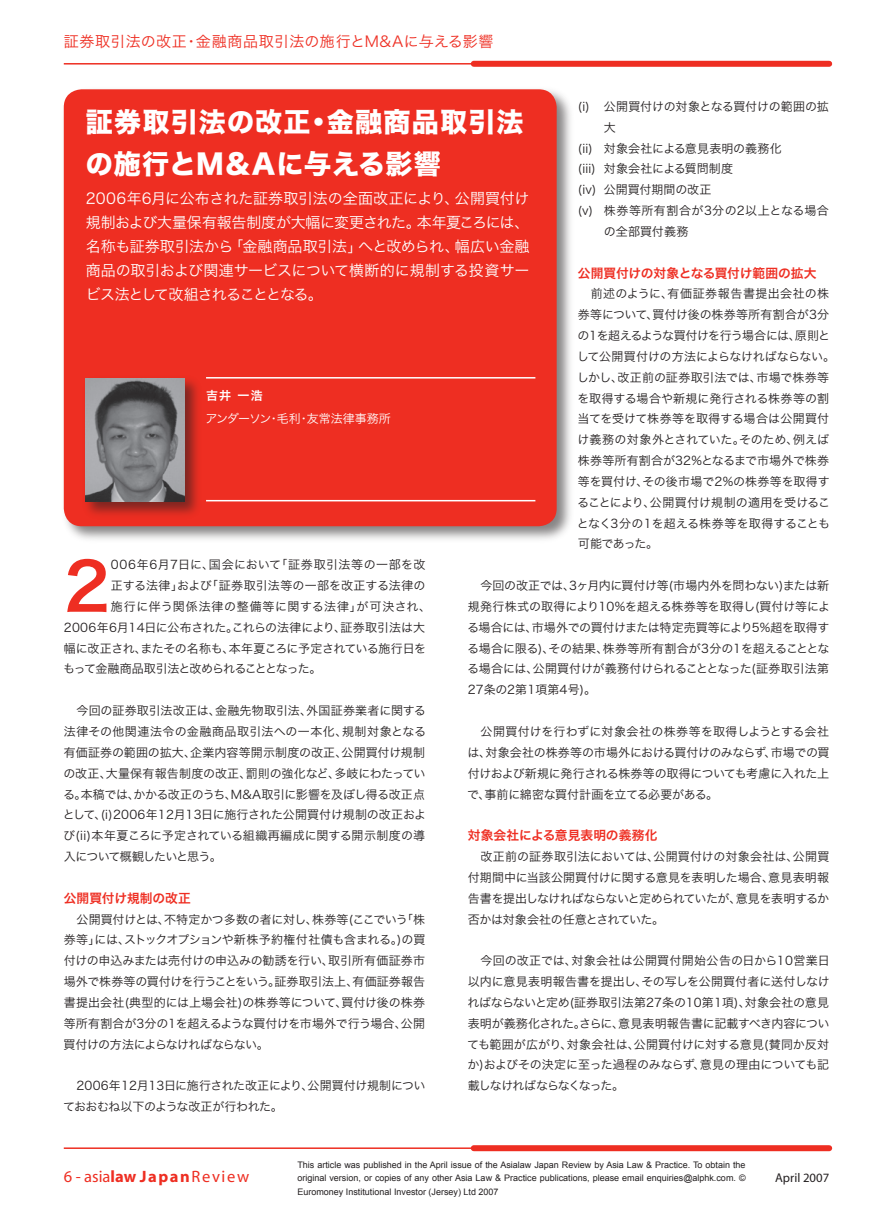
<style>
.page{position:relative;width:893px;height:1212px;background:#fff}
.page>*{position:absolute;margin:0;border:0;box-sizing:border-box;transform-origin:0 0}
.t1{font:65.1px "Hira Kaku Pro W6";color:#ee2e22}
.t2{font:27px/42px "Hira Kaku Std W8";letter-spacing:.045em;color:#fff}
.t3{font:16.5px "Myriad";letter-spacing:.1em;color:#ee2e22}
.t4{font:15px/24px "Hira Kaku Pro W3";letter-spacing:-.04em;color:#fff;text-align:justify}
.t5{font:15px "Hira Kaku Pro W3";letter-spacing:.02em;color:#ee2e22}
.t6{font:12.75px "Hira Kaku Pro W6";letter-spacing:-.005em;color:#ee2e22}
.t7{font:12.75px "Myriad";color:#231f20}
.t8{font:12px/20.9px "Hira Kaku Pro W3";letter-spacing:-.01em;color:#231f20;text-align:justify}
.t9{font:12px "Hira Kaku Pro W3";letter-spacing:.035em;color:#231f20}
.t10{font:12px "Hira Kaku Pro W3";letter-spacing:.05em;color:#231f20}
.t11{font:12px "Hira Kaku Pro W3";letter-spacing:-.08em;color:#231f20}
.t12{font:12px "Hira Kaku Pro W3";letter-spacing:.04em;color:#231f20}
.t13{font:12px "Hira Kaku Pro W3";color:#fff}
.t14{font:12px "Hira Kaku Pro W3";letter-spacing:.01em;color:#231f20}
.t15{font:12px "Hira Kaku Pro W6";color:#fff}
.t16{font:9px/13.5px "Arial";color:#231f20;text-align:justify}
.s1{font-weight:700}
</style>
<div class="page">
<hr style="left:64px;top:63px;width:460px;height:2px;background:#ee2e22">
<hr style="left:64px;top:1147px;width:460px;height:2px;background:#ee2e22">
<div style="left:474px;top:61px;width:355px;height:6px;background:#ee2e22"></div>
<div style="left:474px;top:1145px;width:355px;height:6px;background:#ee2e22"></div>
<div style="left:60px;top:86px;width:515px;height:459px;background:#231f20;opacity:.55"></div>
<div style="left:64px;top:89px;width:493px;height:437px;background:#ee2e22"></div>
<hr style="left:206px;top:377px;width:329px;height:1px;background:#fff">
<hr style="left:206px;top:500px;width:329px;height:1px;background:#fff">
<div style="left:82px;top:375px;width:120px;height:145px;background:#231f20;opacity:.55"></div>
<img style="left:85px;top:378px;width:100px;height:123px">
<p class="t5" style="left:64px;top:28px;width:431px">証券取引法の改正・金融商品取引法の施行とM&amp;Aに与える影響</p>
<p class="t8" style="left:578px;top:95px;width:253px">(i) 公開買付けの対象となる買付けの範囲の拡</p>
<p class="t8" style="left:604px;top:116px;width:13px">大</p>
<p class="t8" style="left:578px;top:137px;width:205px">(ii) 対象会社による意見表明の義務化</p>
<p class="t8" style="left:578px;top:158px;width:157px">(iii) 対象会社による質問制度</p>
<p class="t8" style="left:578px;top:178px;width:135px">(iv) 公開買付期間の改正</p>
<p class="t12" style="left:578px;top:200px;width:252px">(v) 株券等所有割合が3分の2以上となる場合</p>
<p class="t14" style="left:604px;top:221px;width:86px">の全部買付義務</p>
<p class="t6" style="left:578px;top:261px;width:240px">公開買付けの対象となる買付け範囲の拡大</p>
<p class="t8" style="left:577px;top:283px;width:260px;text-align:left;text-indent:14px">前述のように、有価証券報告書提出会社の株券等について、買付け後の株券等所有割合が3分の1を超えるような買付けを行う場合には、原則として公開買付けの方法によらなければならない。しかし、改正前の証券取引法では、市場で株券等を取得する場合や新規に発行される株券等の割当てを受けて株券等を取得する場合は公開買付け義務の対象外とされていた。そのため、例えば株券等所有割合が32%となるまで市場外で株券等を買付け、その後市場で2%の株券等を取得することにより、公開買付け規制の適用を受けることなく3分の1を超える株券等を取得することも可能であった。</p>
<p class="t8" style="left:467px;top:574px;width:365px;text-indent:13px">今回の改正では、3ヶ月内に買付け等(市場内外を問わない)または新規発行株式の取得により10%を超える株券等を取得し(買付け等による場合には、市場外での買付けまたは特定売買等により5%超を取得する場合に限る)、その結果、株券等所有割合が3分の1を超えることとなる場合には、公開買付けが義務付けられることとなった(証券取引法第27条の2第1項第4号)。</p>
<p class="t8" style="left:467px;top:720px;width:364px;text-indent:13px">公開買付けを行わずに対象会社の株券等を取得しようとする会社は、対象会社の株券等の市場外における買付けのみならず、市場での買付けおよび新規に発行される株券等の取得についても考慮に入れた上で、事前に綿密な買付計画を立てる必要がある。</p>
<p class="t6" style="left:468px;top:824px;width:191px">対象会社による意見表明の義務化</p>
<p class="t8" style="left:468px;top:845px;width:363px;text-indent:13px">改正前の証券取引法においては、公開買付けの対象会社は、公開買付期間中に当該公開買付けに関する意見を表明した場合、意見表明報告書を提出しなければならないと定められていたが、意見を表明するか否かは対象会社の任意とされていた。</p>
<p class="t8" style="left:467px;top:949px;width:364px;text-indent:13px">今回の改正では、対象会社は公開買付開始公告の日から10営業日以内に意見表明報告書を提出し、その写しを公開買付者に送付しなければならないと定め(証券取引法第27条の10第1項)、対象会社の意見表明が義務化された。さらに、意見表明報告書に記載すべき内容についても範囲が広がり、対象会社は、公開買付けに対する意見(賛同か反対か)およびその決定に至った過程のみならず、意見の理由についても記載しなければならなくなった。</p>
<h2 class="t2" style="left:86px;top:102px;width:439px">証券取引法の改正・金融商品取引法の施行とM&amp;Aに与える影響</h2>
<p class="t4" style="left:86px;top:186px;width:445px">2006年6月に公布された証券取引法の全面改正により、公開買付け規制および大量保有報告制度が大幅に変更された。本年夏ころには、名称も証券取引法から「金融商品取引法」へと改められ、幅広い金融商品の取引および関連サービスについて横断的に規制する投資サービス法として改組されることとなる。</p>
<p class="t15" style="left:206px;top:385px;width:58px">吉井 一浩</p>
<p class="t13" style="left:205px;top:408px;width:187px">アンダーソン・毛利・友常法律事務所</p>
<h1 class="t1" style="left:64px;top:527px;width:48px">2</h1>
<p class="t9" style="left:111px;top:554px;width:316px">006年6月7日に、国会において「証券取引法等の一部を改</p>
<p class="t8" style="left:111px;top:574px;width:316px">正する法律」および「証券取引法等の一部を改正する法律の</p>
<p class="t10" style="left:111px;top:596px;width:322px">施行に伴う関係法律の整備等に関する法律」が可決され、</p>
<p class="t8" style="left:64px;top:616px;width:363px">2006年6月14日に公布された。これらの法律により、証券取引法は大</p>
<p class="t8" style="left:64px;top:637px;width:364px">幅に改正され、またその名称も、本年夏ころに予定されている施行日を</p>
<p class="t11" style="left:63px;top:658px;width:260px">もって金融商品取引法と改められることとなった。</p>
<p class="t8" style="left:63px;top:699px;width:365px;text-indent:14px">今回の証券取引法改正は、金融先物取引法、外国証券業者に関する法律その他関連法令の金融商品取引法への一本化、規制対象となる有価証券の範囲の拡大、企業内容等開示制度の改正、公開買付け規制の改正、大量保有報告制度の改正、罰則の強化など、多岐にわたっている。本稿では、かかる改正のうち、M&amp;A取引に影響を及ぼし得る改正点として、(i)2006年12月13日に施行された公開買付け規制の改正および(ii)本年夏ころに予定されている組織再編成に関する開示制度の導入について概観したいと思う。</p>
<p class="t6" style="left:64px;top:886px;width:129px">公開買付け規制の改正</p>
<p class="t8" style="left:64px;top:908px;width:363px;text-indent:13px">公開買付けとは、不特定かつ多数の者に対し、株券等(ここでいう「株券等」には、ストックオプションや新株予約権付社債も含まれる。)の買付けの申込みまたは売付けの申込みの勧誘を行い、取引所有価証券市場外で株券等の買付けを行うことをいう。証券取引法上、有価証券報告書提出会社(典型的には上場会社)の株券等について、買付け後の株券等所有割合が3分の1を超えるような買付けを市場外で行う場合、公開買付けの方法によらなければならない。</p>
<p class="t8" style="left:63px;top:1074px;width:364px;text-indent:13px">2006年12月13日に施行された改正により、公開買付け規制についておおむね以下のような改正が行われた。</p>
<p class="t16" style="left:297px;top:1157px;width:450px">This article was published in the April issue of the Asialaw Japan Review by Asia Law &amp; Practice. To obtain the original version, or copies of any other Asia Law &amp; Practice publications, please email enquiries@alphk.com. © Euromoney Institutional Investor (Jersey) Ltd 2007</p>
<h3 class="t3" style="left:64px;top:1168px;width:187px">6 - asia<span class="s1">law Japan</span>Review</h3>
<p class="t7" style="left:775px;top:1171px;width:56px">April 2007</p>
</div>
